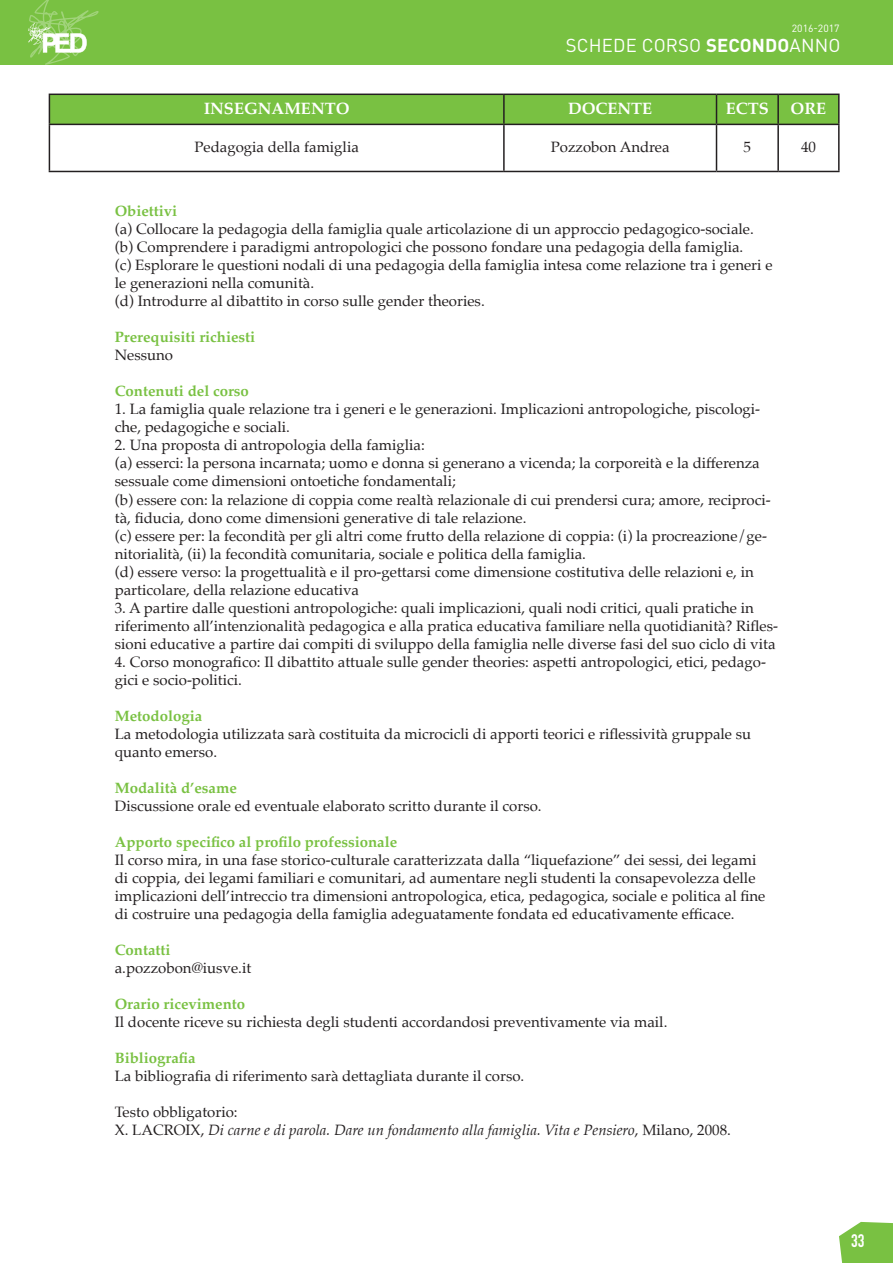
<style>
.page{position:relative;width:893px;height:1263px;background:#fff}
.page>*{position:absolute;margin:0;border:0;box-sizing:border-box;transform-origin:0 0}
.t1{font:18.45px "DIN Pro";letter-spacing:.01em;color:#fff}
.t2{font:700 17.85px "DIN Condensed";color:#fff}
.t3{font:700 16.5px "Palatino";color:#fff}
.t4{font:15px/18px "Palatino";color:#231f20}
.t5{font:700 15px "Palatino";color:#79c142}
.t6{font:italic 15px "Palatino";color:#231f20}
.t7{font:10.35px "DIN Pro";color:#fff}
.s1{font-weight:700}
.s2{font-style:normal}
</style>
<div class="page">
<div style="left:0;top:0;width:893px;height:65px;background:#79c142"></div>
<svg style="left:28px;top:0;width:71px;height:65px"></svg>
<svg style="left:839px;top:1222px;width:54px;height:41px;background:#85c654"></svg>
<svg style="left:49px;top:94px;width:789px;height:30px;background:#74b840"></svg>
<hr style="left:778px;top:94px;width:62px;height:1px;background:#231f20">
<hr style="left:777px;top:95px;width:2px;height:29px;background:#231f20">
<hr style="left:838px;top:95px;width:2px;height:29px;background:#231f20">
<hr style="left:49px;top:124px;width:455px;height:1px;background:#231f20">
<hr style="left:49px;top:125px;width:1px;height:46px;background:#231f20">
<hr style="left:504px;top:124px;width:212px;height:1px;background:#231f20">
<hr style="left:503px;top:125px;width:2px;height:46px;background:#231f20">
<hr style="left:716px;top:124px;width:62px;height:1px;background:#231f20">
<hr style="left:716px;top:125px;width:1px;height:46px;background:#231f20">
<hr style="left:778px;top:124px;width:62px;height:1px;background:#231f20">
<hr style="left:777px;top:125px;width:2px;height:46px;background:#231f20">
<hr style="left:838px;top:125px;width:2px;height:46px;background:#231f20">
<hr style="left:49px;top:171px;width:455px;height:1px;background:#231f20">
<hr style="left:504px;top:171px;width:212px;height:1px;background:#231f20">
<hr style="left:716px;top:171px;width:62px;height:1px;background:#231f20">
<hr style="left:778px;top:171px;width:62px;height:1px;background:#231f20">
<p class="t7" style="left:792px;top:21px;width:49px">2016-2017</p>
<p class="t1" style="left:566px;top:33px;width:276px">SCHEDE CORSO <span class="s1">SECONDO</span>ANNO</p>
<p class="t3" style="left:204px;top:94px;width:147px">INSEGNAMENTO</p>
<p class="t3" style="left:568px;top:94px;width:86px">DOCENTE</p>
<p class="t3" style="left:726px;top:94px;width:45px">ECTS</p>
<p class="t3" style="left:791px;top:94px;width:37px">ORE</p>
<p class="t4" style="left:194px;top:138px;width:166px">Pedagogia della famiglia</p>
<p class="t4" style="left:551px;top:138px;width:120px">Pozzobon Andrea</p>
<p class="t4" style="left:744px;top:138px;width:9px">5</p>
<p class="t4" style="left:801px;top:138px;width:16px">40</p>
<p class="t5" style="left:115px;top:199px;width:64px">Obiettivi</p>
<p class="t4" style="left:115px;top:220px;width:640px">(a) Collocare la pedagogia della famiglia quale articolazione di un approccio pedagogico-sociale.</p>
<p class="t4" style="left:115px;top:238px;width:630px">(b) Comprendere i paradigmi antropologici che possono fondare una pedagogia della famiglia.</p>
<p class="t4" style="left:115px;top:256px;width:659px">(c) Esplorare le questioni nodali di una pedagogia della famiglia intesa come relazione tra i generi e le generazioni nella comunità.</p>
<p class="t4" style="left:115px;top:292px;width:371px">(d) Introdurre al dibattito in corso sulle gender theories.</p>
<p class="t5" style="left:115px;top:325px;width:142px">Prerequisiti richiesti</p>
<p class="t4" style="left:115px;top:346px;width:60px">Nessuno</p>
<p class="t5" style="left:115px;top:379px;width:136px">Contenuti del corso</p>
<p class="t4" style="left:115px;top:400px;width:647px">1. La famiglia quale relazione tra i generi e le generazioni. Implicazioni antropologiche, piscologi&shy;che, pedagogiche e sociali.</p>
<p class="t4" style="left:115px;top:436px;width:311px">2. Una proposta di antropologia della famiglia:</p>
<p class="t4" style="left:115px;top:454px;width:646px">(a) esserci: la persona incarnata; uomo e donna si generano a vicenda; la corporeità e la differenza sessuale come dimensioni ontoetiche fondamentali;</p>
<p class="t4" style="left:115px;top:490px;width:657px">(b) essere con: la relazione di coppia come realtà relazionale di cui prendersi cura; amore, reciproci&shy;tà, fiducia, dono come dimensioni generative di tale relazione.</p>
<p class="t4" style="left:115px;top:526px;width:654px">(c) essere per: la fecondità per gli altri come frutto della relazione di coppia: (i) la procreazione/ge&shy;nitorialità, (ii) la fecondità comunitaria, sociale e politica della famiglia.</p>
<p class="t4" style="left:115px;top:562px;width:640px">(d) essere verso: la progettualità e il pro-gettarsi come dimensione costitutiva delle relazioni e, in particolare, della relazione educativa</p>
<p class="t4" style="left:115px;top:598px;width:665px">3. A partire dalle questioni antropologiche: quali implicazioni, quali nodi critici, quali pratiche in riferimento all’intenzionalità pedagogica e alla pratica educativa familiare nella quotidianità? Rifles&shy;sioni educative a partire dai compiti di sviluppo della famiglia nelle diverse fasi del suo ciclo di vita</p>
<p class="t4" style="left:115px;top:652px;width:653px">4. Corso monografico: Il dibattito attuale sulle gender theories: aspetti antropologici, etici, pedago&shy;gici e socio-politici.</p>
<p class="t5" style="left:115px;top:703px;width:89px">Metodologia</p>
<p class="t4" style="left:115px;top:724px;width:638px">La metodologia utilizzata sarà costituita da microcicli di apporti teorici e riflessività gruppale su quanto emerso.</p>
<p class="t5" style="left:115px;top:775px;width:124px">Modalità d’esame</p>
<p class="t4" style="left:115px;top:796px;width:428px">Discussione orale ed eventuale elaborato scritto durante il corso.</p>
<p class="t5" style="left:115px;top:829px;width:284px">Apporto specifico al profilo professionale</p>
<p class="t4" style="left:115px;top:850px;width:652px">Il corso mira, in una fase storico-culturale caratterizzata dalla “liquefazione” dei sessi, dei legami di coppia, dei legami familiari e comunitari, ad aumentare negli studenti la consapevolezza delle implicazioni dell’intreccio tra dimensioni antropologica, etica, pedagogica, sociale e politica al fine di costruire una pedagogia della famiglia adeguatamente fondata ed educativamente efficace.</p>
<p class="t5" style="left:115px;top:937px;width:57px">Contatti</p>
<p class="t4" style="left:115px;top:958px;width:138px">a.pozzobon@iusve.it</p>
<p class="t5" style="left:115px;top:991px;width:132px">Orario ricevimento</p>
<p class="t4" style="left:115px;top:1012px;width:554px">Il docente riceve su richiesta degli studenti accordandosi preventivamente via mail.</p>
<p class="t5" style="left:115px;top:1045px;width:82px">Bibliografia</p>
<p class="t4" style="left:115px;top:1066px;width:411px">La bibliografia di riferimento sarà dettagliata durante il corso.</p>
<p class="t4" style="left:115px;top:1102px;width:124px">Testo obbligatorio:</p>
<p class="t6" style="left:115px;top:1117px;width:618px"><span class="s2">X. LACROIX,</span> Di carne e di parola. Dare un fondamento alla famiglia. Vita e Pensiero<span class="s2">, Milano, 2008.</span></p>
<p class="t2" style="left:851px;top:1228px;width:15px">33</p>
</div>
